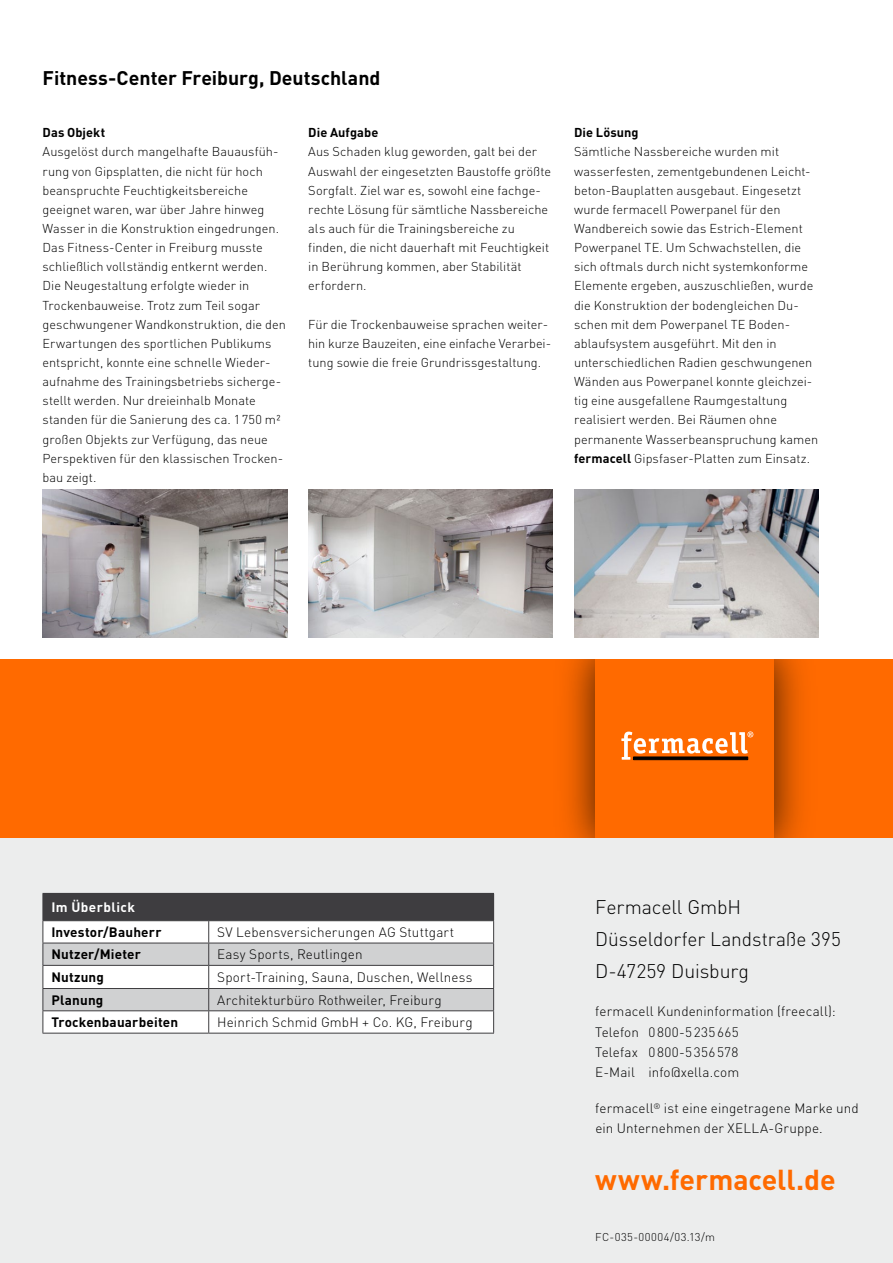
<style>
.page{position:relative;width:893px;height:1263px;background:#fff}
.page>*{position:absolute;margin:0;border:0;box-sizing:border-box;transform-origin:0 0}
.t1{font:700 28.5px "DIN Pro";color:#ff6a00}
.t2{font:300 19.5px/32px "DIN Pro";letter-spacing:-.005em;color:#000}
.t3{font:700 19.5px "DIN Pro";color:#000}
.t4{font:300 13.5px/20.2px "DIN Pro";letter-spacing:.01em;color:#000}
.t5{font:700 13.5px "DIN Pro";letter-spacing:.01em;color:#000}
.t6{font:700 13.5px "DIN Pro";letter-spacing:.03em;color:#fff}
.t7{font:300 12.75px/19.2px "DIN Pro";letter-spacing:.005em;color:#000}
.t8{font:700 12.75px "DIN Pro";letter-spacing:.005em;color:#000}
.t9{font:300 11.25px "DIN Pro";letter-spacing:.045em;color:#000}
.s1{font-weight:700}
</style>
<div class="page">
<div style="left:0;top:829px;width:893px;height:434px;background:#eceded"></div>
<div style="left:0;top:659px;width:893px;height:179px;background:#ff6a00"></div>
<svg style="left:621px;top:731px;width:132px;height:29px"></svg>
<img style="left:43px;top:489px;width:244px;height:149px">
<img style="left:308px;top:489px;width:245px;height:149px">
<img style="left:574px;top:489px;width:245px;height:149px">
<hr style="left:43px;top:893px;width:166px;height:1px;background:#3e3d40">
<hr style="left:209px;top:893px;width:285px;height:1px;background:#3e3d40">
<svg style="left:43px;top:894px;width:451px;height:139px"></svg>
<hr style="left:43px;top:1033px;width:166px;height:1px;background:#3e3d40">
<hr style="left:209px;top:1033px;width:285px;height:1px;background:#3e3d40">
<h2 class="t3" style="left:43px;top:62px;width:339px">Fitness-Center Freiburg, Deutschland</h2>
<p class="t8" style="left:308px;top:122px;width:72px">Die Aufgabe</p>
<p class="t7" style="left:308px;top:141px;width:244px">Aus Schaden klug geworden, galt bei der Auswahl der eingesetzten Baustoffe größte Sorgfalt. Ziel war es, sowohl eine fachge&shy;rechte Lösung für sämtliche Nassbereiche als auch für die Trainingsbereiche zu finden, die nicht dauerhaft mit Feuchtigkeit in Berührung kommen, aber Stabilität erfordern.</p>
<p class="t7" style="left:308px;top:313px;width:244px">Für die Trockenbauweise sprachen weiter&shy;hin kurze Bauzeiten, eine einfache Verarbei&shy;tung sowie die freie Grundrissgestaltung.</p>
<p class="t8" style="left:43px;top:122px;width:64px">Das Objekt</p>
<p class="t7" style="left:43px;top:141px;width:245px">Ausgelöst durch mangelhafte Bauausfüh&shy;rung von Gipsplatten, die nicht für hoch beanspruchte Feuchtigkeitsbereiche geeignet waren, war über Jahre hinweg Wasser in die Konstruktion eingedrungen.<br>Das Fitness-Center in Freiburg musste schließlich vollständig entkernt werden.<br>Die Neugestaltung erfolgte wieder in Trockenbauweise. Trotz zum Teil sogar geschwungener Wandkonstruktion, die den Erwartungen des sportlichen Publikums entspricht, konnte eine schnelle Wieder&shy;aufnahme des Trainingsbetriebs sicherge&shy;stellt werden. Nur dreieinhalb Monate standen für die Sanierung des ca. 1750 m² großen Objekts zur Verfügung, das neue Perspektiven für den klassischen Trocken&shy;bau zeigt.</p>
<p class="t8" style="left:574px;top:122px;width:66px">Die Lösung</p>
<p class="t7" style="left:574px;top:141px;width:246px">Sämtliche Nassbereiche wurden mit wasserfesten, zementgebundenen Leicht&shy;beton-Bauplatten ausgebaut. Eingesetzt wurde fermacell Powerpanel für den Wandbereich sowie das Estrich-Element Powerpanel TE. Um Schwachstellen, die sich oftmals durch nicht systemkonforme Elemente ergeben, auszuschließen, wurde die Konstruktion der bodengleichen Du&shy;schen mit dem Powerpanel TE Boden&shy;ablaufsystem ausgeführt. Mit den in unterschiedlichen Radien geschwungenen Wänden aus Powerpanel konnte gleichzei&shy;tig eine ausgefallene Raumgestaltung realisiert werden. Bei Räumen ohne permanente Wasserbeanspruchung kamen <span class="s1">fermacell</span> Gipsfaser-Platten zum Einsatz.</p>
<p class="t6" style="left:51px;top:896px;width:85px">Im Überblick</p>
<p class="t5" style="left:51px;top:921px;width:112px">Investor/Bauherr</p>
<p class="t4" style="left:217px;top:921px;width:238px">SV Lebensversicherungen AG Stuttgart</p>
<p class="t5" style="left:51px;top:943px;width:91px">Nutzer/Mieter</p>
<p class="t4" style="left:217px;top:943px;width:147px">Easy Sports, Reutlingen</p>
<p class="t5" style="left:51px;top:965px;width:54px">Nutzung</p>
<p class="t4" style="left:217px;top:965px;width:257px">Sport-Training, Sauna, Duschen, Wellness</p>
<p class="t5" style="left:51px;top:989px;width:54px">Planung</p>
<p class="t4" style="left:217px;top:989px;width:226px">Architekturbüro Rothweiler, Freiburg</p>
<p class="t5" style="left:51px;top:1011px;width:128px">Trockenbauarbeiten</p>
<p class="t4" style="left:217px;top:1011px;width:257px">Heinrich Schmid GmbH + Co. KG, Freiburg</p>
<h2 class="t2" style="left:595px;top:889px;width:247px">Fermacell GmbH<br>Düsseldorfer Landstraße 395<br>D-47259 Duisburg</h2>
<p class="t4" style="left:595px;top:1000px;width:242px">fermacell Kundeninformation (freecall):<br>Telefon 0800-5235665<br>Telefax 0800-5356578<br>E-Mail info@xella.com</p>
<p class="t4" style="left:595px;top:1097px;width:265px">fermacell<sup>®</sup> ist eine eingetragene Marke und ein Unternehmen der XELLA-Gruppe.</p>
<h1 class="t1" style="left:595px;top:1156px;width:242px">www.fermacell.de</h1>
<p class="t9" style="left:595px;top:1228px;width:121px">FC-035-00004/03.13/m</p>
</div>
